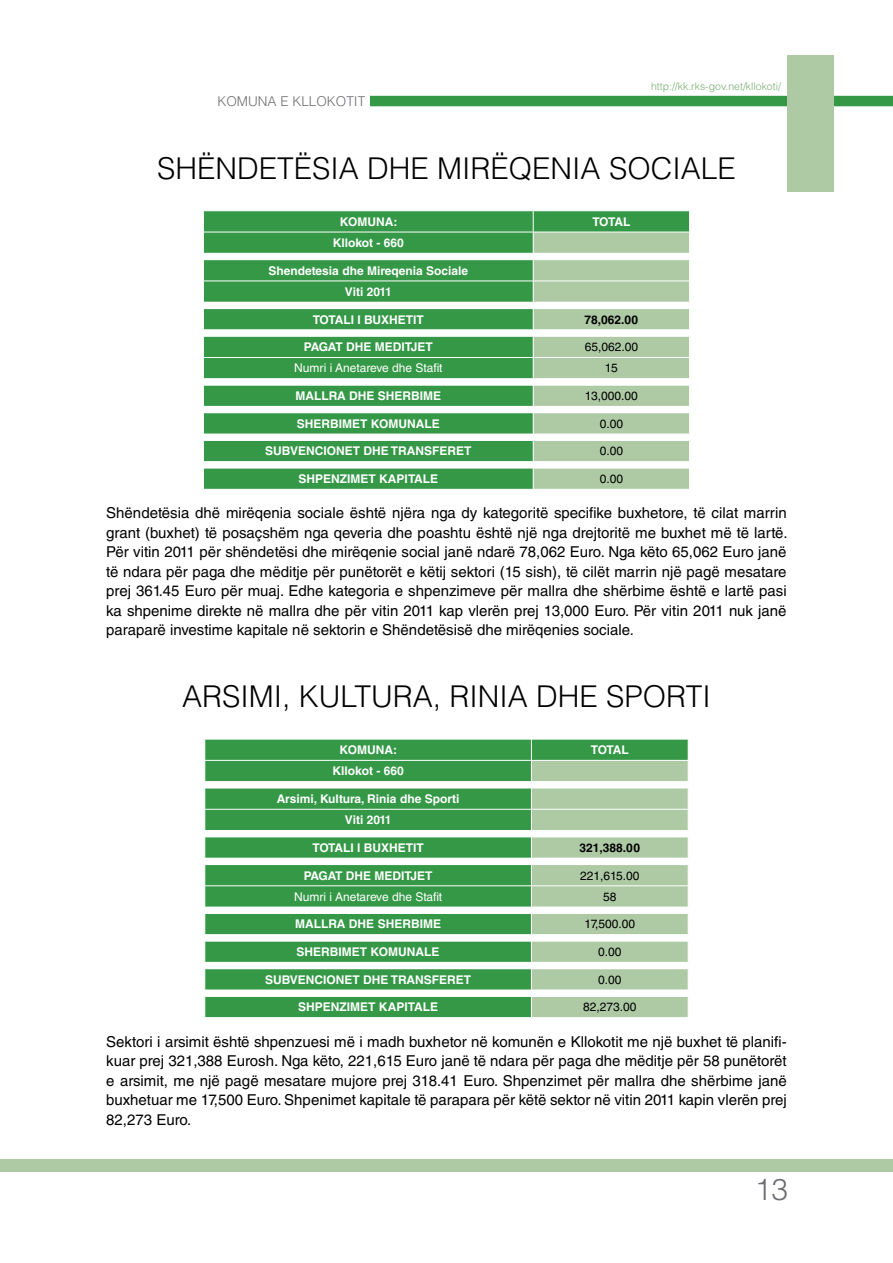
<style>
.page{position:relative;width:893px;height:1263px;background:#fff}
.page>*{position:absolute;margin:0;border:0;box-sizing:border-box;transform-origin:0 0}
.t1{font:300 30px "Helvetica LT Std";color:#000}
.t2{font:300 30px "Helvetica LT Std";color:#6d6e71}
.t3{font:15px/19.5px "Helvetica LT Std";color:#000;text-align:justify}
.t4{font:300 13.5px "Helvetica LT Std";color:#6d6e71}
.t5{font:700 12px/21.3px "Helvetica LT Std";color:#fff;text-align:center}
.t6{font:12px "Helvetica LT Std";color:#000}
.t7{font:12px "Helvetica LT Std";color:#fff}
.t8{font:700 12px "Helvetica LT Std";color:#000}
.t9{font:300 10.5px "Helvetica LT Std";color:#78ae72}
</style>
<div class="page">
<div style="left:370px;top:96px;width:523px;height:10px;background:#349846"></div>
<div style="left:787px;top:55px;width:46px;height:136px;background:#aecaa5"></div>
<div style="left:0;top:1159px;width:893px;height:12px;background:#aecaa5"></div>
<div style="left:204px;top:211px;width:329px;height:278px;background:#349846"></div>
<svg style="left:204px;top:254px;width:329px;height:214px;fill:#349846"></svg>
<hr style="left:203px;top:232px;width:330px;height:1px;background:#fff">
<hr style="left:203px;top:253px;width:330px;height:1px;background:#fff">
<hr style="left:203px;top:259px;width:330px;height:1px;background:#fff">
<hr style="left:203px;top:281px;width:330px;height:1px;background:#fff">
<hr style="left:203px;top:302px;width:330px;height:1px;background:#fff">
<hr style="left:203px;top:308px;width:330px;height:1px;background:#fff">
<hr style="left:203px;top:329px;width:330px;height:1px;background:#fff">
<hr style="left:203px;top:336px;width:330px;height:1px;background:#fff">
<hr style="left:203px;top:357px;width:330px;height:1px;background:#fff">
<hr style="left:203px;top:378px;width:330px;height:1px;background:#fff">
<hr style="left:203px;top:385px;width:330px;height:1px;background:#fff">
<hr style="left:203px;top:406px;width:330px;height:1px;background:#fff">
<hr style="left:203px;top:412px;width:330px;height:1px;background:#fff">
<hr style="left:203px;top:434px;width:330px;height:1px;background:#fff">
<hr style="left:203px;top:440px;width:330px;height:1px;background:#fff">
<hr style="left:203px;top:461px;width:330px;height:1px;background:#fff">
<hr style="left:203px;top:468px;width:330px;height:1px;background:#fff">
<svg style="left:203px;top:211px;width:1px;height:278px"></svg>
<svg style="left:533px;top:211px;width:157px;height:278px"></svg>
<div style="left:205px;top:740px;width:326px;height:277px;background:#349846"></div>
<svg style="left:205px;top:782px;width:326px;height:214px;fill:#349846"></svg>
<hr style="left:204px;top:760px;width:327px;height:1px;background:#fff">
<hr style="left:204px;top:781px;width:327px;height:1px;background:#fff">
<hr style="left:204px;top:788px;width:327px;height:1px;background:#fff">
<hr style="left:204px;top:809px;width:327px;height:1px;background:#fff">
<hr style="left:204px;top:830px;width:327px;height:1px;background:#fff">
<hr style="left:204px;top:836px;width:327px;height:1px;background:#fff">
<hr style="left:204px;top:858px;width:327px;height:1px;background:#fff">
<hr style="left:204px;top:864px;width:327px;height:1px;background:#fff">
<hr style="left:204px;top:885px;width:327px;height:1px;background:#fff">
<hr style="left:204px;top:907px;width:327px;height:1px;background:#fff">
<hr style="left:204px;top:913px;width:327px;height:1px;background:#fff">
<hr style="left:204px;top:934px;width:327px;height:1px;background:#fff">
<hr style="left:204px;top:941px;width:327px;height:1px;background:#fff">
<hr style="left:204px;top:962px;width:327px;height:1px;background:#fff">
<hr style="left:204px;top:968px;width:327px;height:1px;background:#fff">
<hr style="left:204px;top:990px;width:327px;height:1px;background:#fff">
<hr style="left:204px;top:996px;width:327px;height:1px;background:#fff">
<svg style="left:204px;top:739px;width:1px;height:278px"></svg>
<svg style="left:531px;top:739px;width:158px;height:278px"></svg>
<p class="t4" style="left:217px;top:93px;width:149px">Komuna e KLLOKOTIT</p>
<p class="t9" style="left:651px;top:80px;width:131px">http://kk.rks-gov.net/kllokoti/</p>
<h1 class="t1" style="left:157px;top:149px;width:576px">SHËN DETËSIA DHE M IRËQEN IA SOCIALE</h1>
<p class="t5" style="left:340px;top:211px;width:59px">KOMUNA:</p>
<p class="t5" style="left:592px;top:211px;width:39px">TOTAL</p>
<p class="t5" style="left:333px;top:232px;width:73px">Kllokot - 660</p>
<p class="t5" style="left:268px;top:260px;width:201px">Shendetesia dhe Mireqenia Sociale<br>Viti 2011</p>
<p class="t5" style="left:313px;top:308px;width:113px">TOTALI I BUXHETIT</p>
<p class="t8" style="left:584px;top:312px;width:55px">78,062.00</p>
<p class="t5" style="left:304px;top:336px;width:130px">PAGAT DHE MEDITJET</p>
<p class="t6" style="left:585px;top:340px;width:55px">65,062.00</p>
<p class="t7" style="left:294px;top:361px;width:150px">Numri i Anetareve dhe Stafit</p>
<p class="t6" style="left:605px;top:361px;width:14px">15</p>
<p class="t5" style="left:295px;top:385px;width:147px">MALLRA DHE SHERBIME</p>
<p class="t6" style="left:585px;top:389px;width:54px">13,000.00</p>
<p class="t5" style="left:297px;top:413px;width:144px">SHERBIMET KOMUNALE</p>
<p class="t6" style="left:600px;top:416px;width:25px">0.00</p>
<p class="t5" style="left:265px;top:440px;width:208px">SUBVENCIONET DHE TRANSFERET</p>
<p class="t6" style="left:600px;top:444px;width:25px">0.00</p>
<p class="t5" style="left:298px;top:468px;width:141px">SHPENZIMET KAPITALE</p>
<p class="t6" style="left:600px;top:472px;width:25px">0.00</p>
<p class="t3" style="left:106px;top:503px;width:683px">Shëndetësia dhë mirëqenia sociale është njëra nga dy kategoritë specifike buxhetore, të cilat marrin grant (buxhet) të posaçshëm nga qeveria dhe poashtu është një nga drejtoritë me buxhet më të lartë.<br>Për vitin 2011 për shëndetësi dhe mirëqenie social janë ndarë 78,062 Euro. Nga këto 65,062 Euro janë të ndara për paga dhe mëditje për punëtorët e këtij sektori (15 sish), të cilët marrin një pagë mesatare prej 361.45 Euro për muaj. Edhe kategoria e shpenzimeve për mallra dhe shërbime është e lartë pasi ka shpenime direkte në mallra dhe për vitin 2011 kap vlerën prej 13,000 Euro. Për vitin 2011 nuk janë paraparë investime kapitale në sektorin e Shëndetësisë dhe mirëqenies sociale.</p>
<h1 class="t1" style="left:182px;top:678px;width:530px">ARSIM I, KU LTU RA, RIN IA DHE SPORTI</h1>
<p class="t5" style="left:340px;top:739px;width:59px">KOMUNA:</p>
<p class="t5" style="left:591px;top:739px;width:39px">TOTAL</p>
<p class="t5" style="left:333px;top:760px;width:73px">Kllokot - 660</p>
<p class="t5" style="left:277px;top:788px;width:184px">Arsimi, Kultura, Rinia dhe Sporti<br>Viti 2011</p>
<p class="t5" style="left:312px;top:837px;width:113px">TOTALI I BUXHETIT</p>
<p class="t8" style="left:580px;top:840px;width:62px">321,388.00</p>
<p class="t5" style="left:304px;top:864px;width:130px">PAGAT DHE MEDITJET</p>
<p class="t6" style="left:580px;top:868px;width:61px">221,615.00</p>
<p class="t7" style="left:294px;top:889px;width:150px">Numri i Anetareve dhe Stafit</p>
<p class="t6" style="left:603px;top:889px;width:15px">58</p>
<p class="t5" style="left:295px;top:913px;width:147px">MALLRA DHE SHERBIME</p>
<p class="t6" style="left:584px;top:917px;width:52px">17,500.00</p>
<p class="t5" style="left:297px;top:941px;width:144px">SHERBIMET KOMUNALE</p>
<p class="t6" style="left:598px;top:945px;width:25px">0.00</p>
<p class="t5" style="left:265px;top:969px;width:208px">SUBVENCIONET DHE TRANSFERET</p>
<p class="t6" style="left:598px;top:972px;width:25px">0.00</p>
<p class="t5" style="left:298px;top:996px;width:141px">SHPENZIMET KAPITALE</p>
<p class="t6" style="left:583px;top:1000px;width:55px">82,273.00</p>
<p class="t3" style="left:106px;top:1031px;width:682px">Sektori i arsimit është shpenzuesi më i madh buxhetor në komunën e Kllokotit me një buxhet të planifi&shy;kuar prej 321,388 Eurosh. Nga këto, 221,615 Euro janë të ndara për paga dhe mëditje për 58 punëtorët e arsimit, me një pagë mesatare mujore prej 318.41 Euro. Shpenzimet për mallra dhe shërbime janë buxhetuar me 17,500 Euro. Shpenimet kapitale të parapara për këtë sektor në vitin 2011 kapin vlerën prej 82,273 Euro.</p>
<h1 class="t2" style="left:755px;top:1170px;width:35px">13</h1>
</div>
